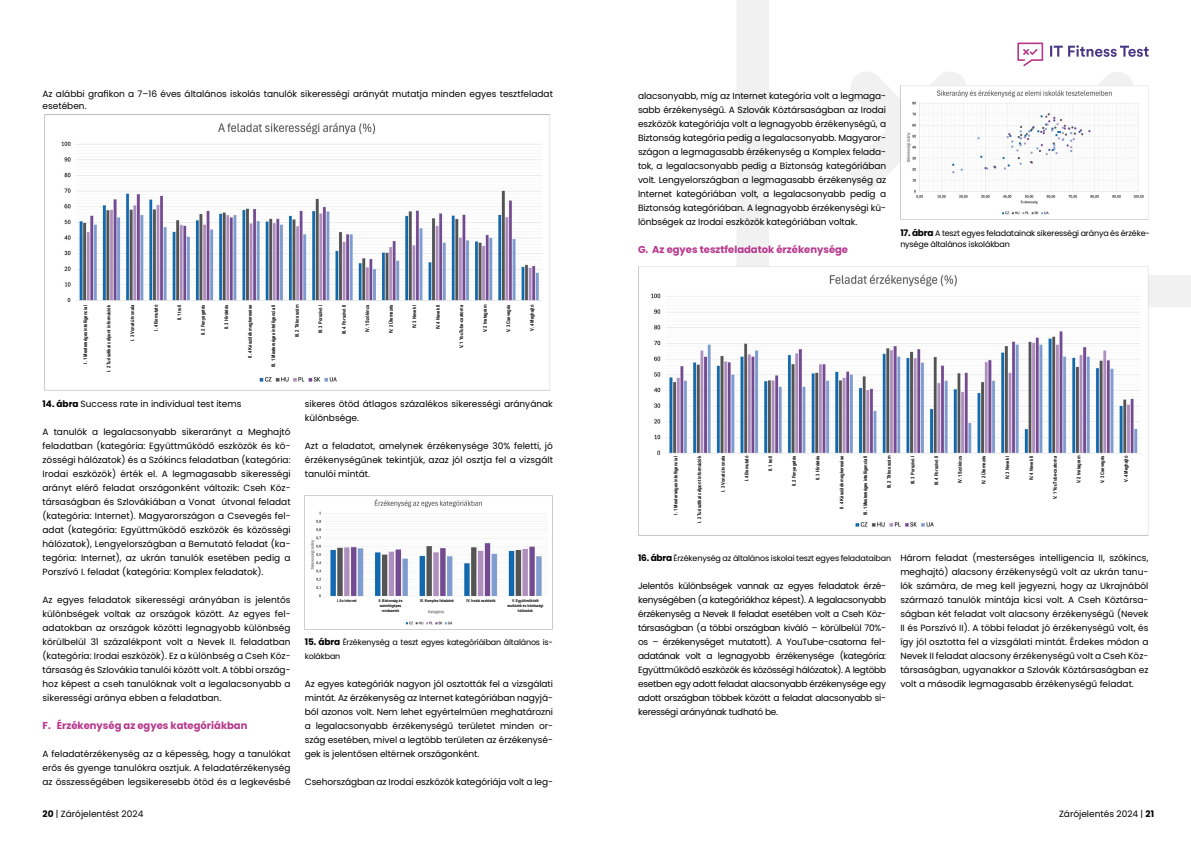
<style>
.page{position:relative;width:1191px;height:842px;background:#fff}
.page>*{position:absolute;margin:0;border:0;box-sizing:border-box;transform-origin:0 0}
.t1{font:700 10px "Poppins";color:#b7378c}
.t2{font:9px/14px "Poppins";color:#000;text-align:justify}
.t3{font:8px/14px "Poppins";letter-spacing:-.02em;color:#000}
.t4{font:700 5px "Arial Narrow";color:#000}
.t5{font:700 5px "Arial Narrow";letter-spacing:-.02em;color:#000}
.t6{font:700 4px/4.8px "Arial Narrow";color:#000;text-align:center}
.s1{font-weight:700;font-size:9px}
.s2{font-weight:700}
</style>
<div class="page">
<svg style="left:737px;top:0;width:454px;height:412px"></svg>
<svg style="left:849px;top:70px;width:119px;height:121px"></svg>
<svg style="left:978px;top:43px;width:170px;height:43px"></svg>
<img style="left:310px;top:496px;width:243px;height:133px">
<img style="left:61px;top:115px;width:489px;height:275px">
<img style="left:900px;top:86px;width:248px;height:133px">
<img style="left:638px;top:266px;width:510px;height:269px">
<div style="left:328px;top:597px;width:37px;height:8px;background:#fff"></div>
<div style="left:372px;top:597px;width:37px;height:15px;background:#fff"></div>
<div style="left:419px;top:597px;width:36px;height:8px;background:#fff"></div>
<div style="left:461px;top:597px;width:39px;height:8px;background:#fff"></div>
<div style="left:505px;top:597px;width:41px;height:20px;background:#fff"></div>
<div style="left:49px;top:302px;width:66px;height:74px;background:#fff"></div>
<div style="left:83px;top:305px;width:460px;height:70px;background:#fff"></div>
<div style="left:642px;top:456px;width:67px;height:75px;background:#fff"></div>
<svg style="left:709px;top:456px;width:424px;height:70px"></svg>
<p class="t2" style="left:43px;top:88px;width:512px;line-height:12px">Az alábbi grafikon a 7–16 éves általános iskolás tanulók sikerességi arányát mutatja minden egyes tesztfeladat esetében.</p>
<p class="t2" style="left:638px;top:89px;width:250px">alacsonyabb, míg az Internet kategória volt a legmaga&shy;sabb érzékenységű. A Szlovák Köztársaságban az Irodai eszközök kategóriája volt a legnagyobb érzékenységű, a Biztonság kategória pedig a legalacsonyabb. Magyaror&shy;szágon a legmagasabb érzékenység a Komplex felada&shy;tok, a legalacsonyabb pedig a Biztonság kategóriában volt. Lengyelországban a legmagasabb érzékenység az Internet kategóriában volt, a legalacsonyabb pedig a Biztonság kategóriában. A legnagyobb érzékenységi kü&shy;lönbségek az Irodai eszközök kategóriában voltak.</p>
<p class="t1" style="left:638px;top:243px;width:212px">G. Az egyes tesztfeladatok érzékenysége</p>
<p class="t3" style="left:900px;top:227px;width:251px;line-height:11px"><span class="s1">17. ábra</span> A teszt egyes feladatainak sikerességi aránya és érzéke&shy;nysége általános iskolákban</p>
<p class="t4" style="left:82px;top:364px;width:60px;rotate:-90deg">I. 1 Mesterséges intelligencia I</p>
<p class="t4" style="left:105px;top:372px;width:68px;rotate:-90deg">I. 2 Turisztikai célpont információk</p>
<p class="t4" style="left:129px;top:341px;width:37px;rotate:-90deg">I. 3 Vonat útvonala</p>
<p class="t4" style="left:152px;top:330px;width:27px;rotate:-90deg">I. 4 Bemutató</p>
<p class="t4" style="left:176px;top:320px;width:17px;rotate:-90deg">II. 1 troll</p>
<p class="t4" style="left:199px;top:335px;width:32px;rotate:-90deg">II. 2 Fenyegetés</p>
<p class="t4" style="left:223px;top:329px;width:26px;rotate:-90deg">II. 3 Hirdetés</p>
<p class="t4" style="left:246px;top:358px;width:54px;rotate:-90deg">II. 4 Készülék megkeresése</p>
<p class="t4" style="left:270px;top:367px;width:64px;rotate:-90deg">III. 1 Mesterséges intelligencia II</p>
<p class="t4" style="left:293px;top:337px;width:34px;rotate:-90deg">III. 2 Titkos szám</p>
<p class="t4" style="left:317px;top:333px;width:30px;rotate:-90deg">III. 3 Porszívó I</p>
<p class="t4" style="left:340px;top:334px;width:31px;rotate:-90deg">III. 4 Porszívó II</p>
<p class="t4" style="left:364px;top:332px;width:28px;rotate:-90deg">IV. 1 Szókincs</p>
<p class="t4" style="left:387px;top:333px;width:30px;rotate:-90deg">IV. 2 Ütemezés</p>
<p class="t4" style="left:411px;top:328px;width:25px;rotate:-90deg">IV. 3 Nevek I</p>
<p class="t4" style="left:434px;top:329px;width:26px;rotate:-90deg">IV. 4 Nevek II</p>
<p class="t4" style="left:458px;top:348px;width:45px;rotate:-90deg">V. 1 YouTube-csatorna</p>
<p class="t4" style="left:481px;top:332px;width:29px;rotate:-90deg">V. 2 Instagram</p>
<p class="t4" style="left:505px;top:332px;width:29px;rotate:-90deg">V. 3 Csevegés</p>
<p class="t4" style="left:528px;top:331px;width:28px;rotate:-90deg">V. 4 Meghajtó</p>
<p class="t2" style="left:43px;top:397px;width:200px"><span class="s2">14. ábra</span> Success rate in individual test items</p>
<p class="t2" style="left:43px;top:425px;width:250px">A tanulók a legalacsonyabb sikerarányt a Meghajtó feladatban (kategória: Együttműködő eszközök és kö&shy;zösségi hálózatok) és a Szókincs feladatban (kategória:<br>Irodai eszközök) érték el. A legmagasabb sikerességi arányt elérő feladat országonként változik: Cseh Köz&shy;társaságban és Szlovákiában a Vonat útvonal feladat (kategória: Internet). Magyarországon a Csevegés fel&shy;adat (kategória: Együttműködő eszközök és közösségi hálózatok), Lengyelországban a Bemutató feladat (ka&shy;tegória: Internet), az ukrán tanulók esetében pedig a Porszívó I. feladat (kategória: Komplex feladatok).</p>
<p class="t2" style="left:43px;top:593px;width:250px">Az egyes feladatok sikerességi arányában is jelentős különbségek voltak az országok között. Az egyes fel&shy;adatokban az országok közötti legnagyobb különbség körülbelül 31 százalékpont volt a Nevek II. feladatban (kategória: Irodai eszközök). Ez a különbség a Cseh Köz&shy;társaság és Szlovákia tanulói között volt. A többi ország&shy;hoz képest a cseh tanulóknak volt a legalacsonyabb a sikerességi aránya ebben a feladatban.</p>
<p class="t1" style="left:43px;top:719px;width:206px">F. Érzékenység az egyes kategóriákban</p>
<p class="t2" style="left:43px;top:747px;width:250px">A feladatérzékenység az a képesség, hogy a tanulókat erős és gyenge tanulókra osztjuk. A feladatérzékenység az összességében legsikeresebb ötöd és a legkevésbé</p>
<p class="t2" style="left:305px;top:397px;width:250px">sikeres ötöd átlagos százalékos sikerességi arányának különbsége.</p>
<p class="t2" style="left:305px;top:439px;width:250px">Azt a feladatot, amelynek érzékenysége 30% feletti, jó érzékenységűnek tekintjük, azaz jól osztja fel a vizsgált tanulói mintát.</p>
<p class="t6" style="left:337px;top:598px;width:21px">I. Az internet</p>
<p class="t6" style="left:379px;top:598px;width:25px">II. Biztonság és számítógépes rendszerek</p>
<p class="t6" style="left:420px;top:598px;width:35px">III. Komplex feladatok</p>
<p class="t6" style="left:466px;top:598px;width:31px">IV. Irodai eszközök</p>
<p class="t6" style="left:507px;top:598px;width:37px">V. Együttműködő eszközök és közösségi hálózatok</p>
<p class="t3" style="left:305px;top:635px;width:250px"><span class="s1">15. ábra</span> Érzékenység a teszt egyes kategóriáiban általános is&shy;kolákban</p>
<p class="t2" style="left:305px;top:677px;width:250px">Az egyes kategóriák nagyon jól osztották fel a vizsgálati mintát. Az érzékenység az Internet kategóriában nagyjá&shy;ból azonos volt. Nem lehet egyértelműen meghatározni a legalacsonyabb érzékenységű területet minden or&shy;szág esetében, mivel a legtöbb területen az érzékenysé&shy;gek is jelentősen eltérnek országonként.</p>
<p class="t2" style="left:305px;top:775px;width:250px">Csehországban az Irodai eszközök kategóriája volt a leg-</p>
<p class="t4" style="left:672px;top:514px;width:60px;rotate:-90deg">I. 1 Mesterséges intelligencia I</p>
<p class="t4" style="left:695px;top:523px;width:68px;rotate:-90deg">I. 2 Turisztikai célpont információk</p>
<p class="t4" style="left:719px;top:492px;width:37px;rotate:-90deg">I. 3 Vonat útvonala</p>
<p class="t4" style="left:743px;top:481px;width:27px;rotate:-90deg">I. 4 Bemutató</p>
<p class="t4" style="left:766px;top:471px;width:17px;rotate:-90deg">II. 1 troll</p>
<p class="t4" style="left:790px;top:486px;width:32px;rotate:-90deg">II. 2 Fenyegetés</p>
<p class="t4" style="left:814px;top:480px;width:26px;rotate:-90deg">II. 3 Hirdetés</p>
<p class="t4" style="left:838px;top:509px;width:54px;rotate:-90deg">II. 4 Készülék megkeresése</p>
<p class="t5" style="left:861px;top:515px;width:60px;rotate:-90deg">III. 1 Mesterséges intelligencia II</p>
<p class="t4" style="left:885px;top:488px;width:34px;rotate:-90deg">III. 2 Titkos szám</p>
<p class="t4" style="left:909px;top:484px;width:30px;rotate:-90deg">III. 3 Porszívó I</p>
<p class="t4" style="left:932px;top:485px;width:31px;rotate:-90deg">III. 4 Porszívó II</p>
<p class="t4" style="left:956px;top:483px;width:28px;rotate:-90deg">IV. 1 Szókincs</p>
<p class="t4" style="left:980px;top:484px;width:30px;rotate:-90deg">IV. 2 Ütemezés</p>
<p class="t4" style="left:1003px;top:479px;width:25px;rotate:-90deg">IV. 3 Nevek I</p>
<p class="t4" style="left:1027px;top:480px;width:26px;rotate:-90deg">IV. 4 Nevek II</p>
<p class="t4" style="left:1051px;top:499px;width:45px;rotate:-90deg">V. 1 YouTube-csatorna</p>
<p class="t4" style="left:1075px;top:483px;width:29px;rotate:-90deg">V. 2 Instagram</p>
<p class="t4" style="left:1098px;top:483px;width:29px;rotate:-90deg">V. 3 Csevegés</p>
<p class="t4" style="left:1122px;top:482px;width:28px;rotate:-90deg">V. 4 Meghajtó</p>
<p class="t3" style="left:638px;top:551px;width:254px"><span class="s1">16. ábra</span> Érzékenység az általános iskolai teszt egyes feladataiban</p>
<p class="t2" style="left:638px;top:579px;width:250px">Jelentős különbségek vannak az egyes feladatok érzé&shy;kenységében (a kategóriákhoz képest). A legalacsonyabb érzékenység a Nevek II feladat esetében volt a Cseh Köz&shy;társaságban (a többi országban kiváló – körülbelül 70%- os – érzékenységet mutatott). A YouTube-csatorna fel&shy;adatának volt a legnagyobb érzékenysége (kategória:<br>Együttműködő eszközök és közösségi hálózatok). A legtöbb esetben egy adott feladat alacsonyabb érzékenysége egy adott országban többek között a feladat alacsonyabb si&shy;kerességi arányának tudható be.</p>
<p class="t2" style="left:900px;top:551px;width:250px">Három feladat (mesterséges intelligencia II, szókincs, meghajtó) alacsony érzékenységű volt az ukrán tanu&shy;lók számára, de meg kell jegyezni, hogy az Ukrajnából származó tanulók mintája kicsi volt. A Cseh Köztársa&shy;ságban két feladat volt alacsony érzékenységű (Nevek II és Porszívó II). A többi feladat jó érzékenységű volt, és így jól osztotta fel a vizsgálati mintát. Érdekes módon a Nevek II feladat alacsony érzékenységű volt a Cseh Köz&shy;társaságban, ugyanakkor a Szlovák Köztársaságban ez volt a második legmagasabb érzékenységű feladat.</p>
<p class="t2" style="left:43px;top:807px;width:102px"><span class="s2">20</span> | Zárójelentést 2024</p>
<p class="t2" style="left:1059px;top:807px;width:97px">Zárójelentés 2024 | <span class="s2">21</span></p>
</div>
